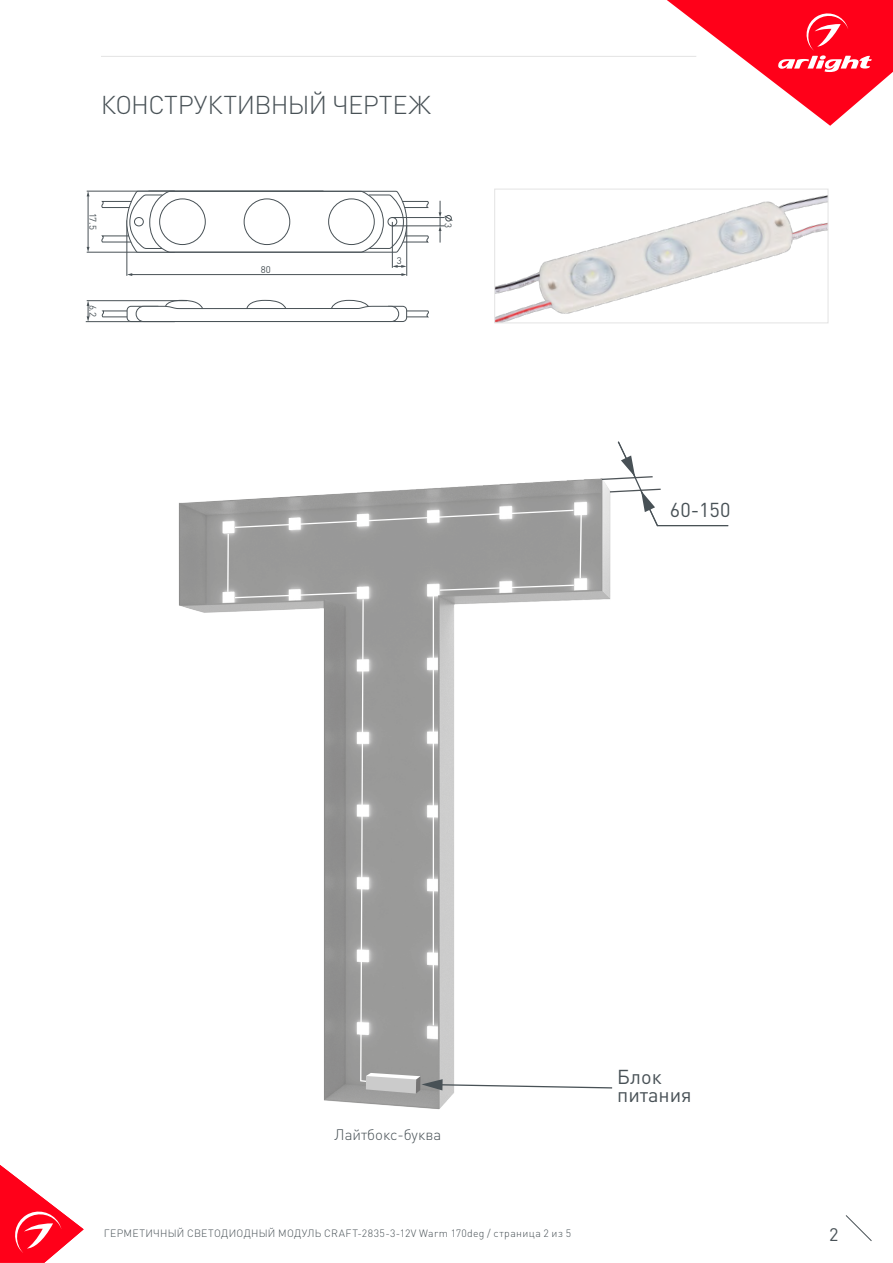
<style>
.page{position:relative;width:893px;height:1263px;background:#fff}
.page>*{position:absolute;margin:0;border:0;box-sizing:border-box;transform-origin:0 0}
.t1{font:300 25.5px "DIN Pro";letter-spacing:-.025em;color:#485156}
.t2{font:19.95px/18px "DIN Pro";color:#485156}
.t3{font:18px "DIN Pro";color:#485156}
.t4{font:300 15px "DIN Pro";color:#485156}
.t5{font:300 10.5px "DIN Pro";letter-spacing:.03em;color:#485156}
.t6{font:9.6px "DIN Pro";color:#485156}
</style>
<div class="page">
<svg style="left:845px;top:1215px;width:27px;height:26px"></svg>
<svg style="left:0;top:1165px;width:84px;height:98px"></svg>
<img style="left:667px;top:0;width:226px;height:126px">
<hr style="left:101px;top:56px;width:595px;height:1px;background:#e3e3e3">
<hr style="left:87px;top:252px;width:88px;height:1px;background:#485156">
<hr style="left:87px;top:191px;width:88px;height:1px;background:#485156">
<hr style="left:88px;top:195px;width:1px;height:53px;background:#485156">
<hr style="left:87px;top:300px;width:100px;height:1px;background:#485156">
<hr style="left:86px;top:321px;width:89px;height:1px;background:#485156">
<svg style="left:87px;top:301px;width:2px;height:21px"></svg>
<hr style="left:131px;top:274px;width:271px;height:1px;background:#485156">
<svg style="left:392px;top:265px;width:14px;height:11px"></svg>
<hr style="left:406px;top:225px;width:1px;height:51px;background:#485156">
<hr style="left:127px;top:220px;width:1px;height:56px;background:#485156">
<svg style="left:101px;top:190px;width:328px;height:63px"></svg>
<div style="left:328px;top:198px;width:47px;height:47px;border:1px solid #485156;border-radius:50%"></div>
<div style="left:159px;top:198px;width:47px;height:47px;border:1px solid #485156;border-radius:50%"></div>
<div style="left:244px;top:198px;width:46px;height:47px;border:1px solid #485156;border-radius:50%"></div>
<svg style="left:101px;top:299px;width:328px;height:23px"></svg>
<hr style="left:392px;top:217px;width:53px;height:1px;background:#485156">
<hr style="left:392px;top:226px;width:53px;height:1px;background:#485156">
<svg style="left:439px;top:201px;width:14px;height:42px"></svg>
<hr style="left:392px;top:222px;width:1px;height:46px;background:#485156">
<img style="left:496px;top:195px;width:330px;height:126px">
<div style="left:494px;top:189px;width:334px;height:134px;border:1px solid #e3e3e3"></div>
<img style="left:178px;top:500px;width:276px;height:609px">
<hr style="left:227px;top:534px;width:2px;height:58px;background:#fff">
<svg style="left:228px;top:441px;width:434px;height:652px"></svg>
<hr style="left:657px;top:525px;width:71px;height:1px;background:#485156">
<h1 class="t1" style="left:101px;top:87px;width:331px">КОНСТРУКТИВНЫЙ ЧЕРТЕЖ</h1>
<p class="t6" style="left:99px;top:213px;width:18px;rotate:90deg">17.5</p>
<p class="t6" style="left:100px;top:305px;width:14px;rotate:90deg">6.2</p>
<p class="t6" style="left:261px;top:262px;width:11px">80</p>
<p class="t6" style="left:397px;top:254px;width:7px">3</p>
<p class="t6" style="left:455px;top:223px;width:7px;rotate:90deg">3</p>
<h2 class="t2" style="left:670px;top:500px;width:62px">60-150</h2>
<h3 class="t4" style="left:334px;top:1124px;width:108px">Лайтбокс-буква</h3>
<h2 class="t2" style="left:617px;top:1066px;width:76px">Блок питания</h2>
<p class="t5" style="left:104px;top:1226px;width:469px">ГЕРМЕТИЧНЫЙ СВЕТОДИОДНЫЙ МОДУЛЬ CRAFT-2835-3-12V Warm 170deg / страница 2 из 5</p>
<h3 class="t3" style="left:829px;top:1222px;width:11px">2</h3>
</div>
